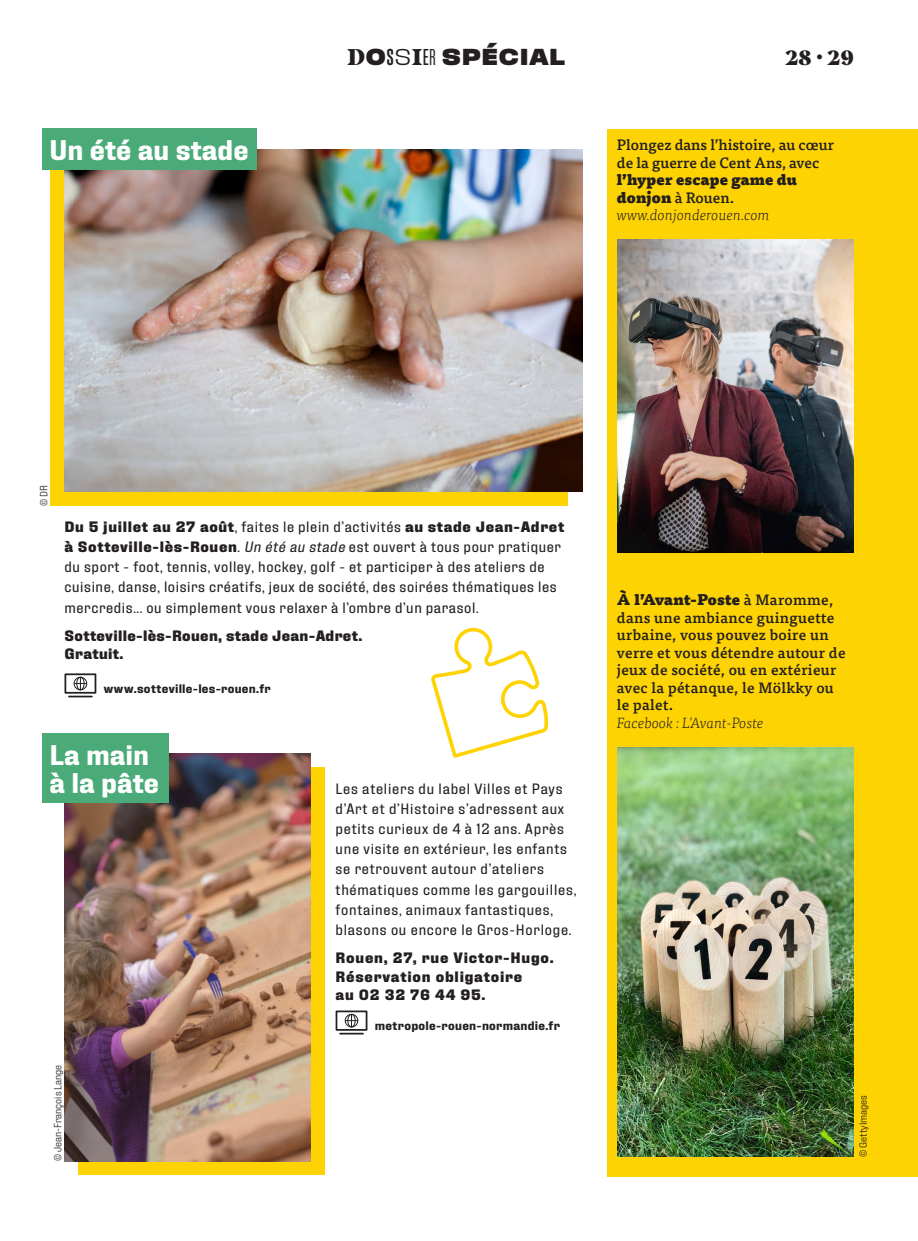
<style>
.page{position:relative;width:918px;height:1241px;background:#fff}
.page>*{position:absolute;margin:0;border:0;box-sizing:border-box;transform-origin:0 0}
.t1{font:700 28px/28px "Fixture";color:#fff}
.t2{font:900 expanded 22.75px "Fixture";color:#231f20}
.t3{font:900 21px "Beirut Display Trial";color:#231f20}
.Texte_RDV_align_gauc{font:14.88px/20.1px "Fixture";letter-spacing:.05em;color:#231f20}
.paragraphe{font:500 14.88px/17.5px "Tisa OT";letter-spacing:.02em;color:#231f20}
.paragraphe-2{font:500 14.88px/17.5px "Tisa OT";color:#231f20}
.Info_date_et_lieu_al{font:800 14.88px/18.4px "Fixture";letter-spacing:.05em;color:#231f20}
.Info_date_et_lieu_al-2{font:800 14.88px/18.4px "Fixture";letter-spacing:.02em;color:#231f20}
.paragraphe-3{font:italic 300 14.88px "Tisa OT";color:#231f20}
.pratique{font:700 12.25px "Fixture";letter-spacing:.02em;color:#231f20}
.COPYRIGHT{font:300 10.5px "Fixture";color:#231f20}
.s1{font-family:"Beirut Display Trial";font-stretch:normal}
.s2{font-weight:500;font-stretch:condensed}
.s3{font-weight:300}
.s4{font-weight:400;font-stretch:condensed}
.s5{font-weight:300;font-stretch:condensed}
.s6{font-weight:900}
.s7{font-weight:800}
.s8{font-style:italic}
</style>
<div class="page">
<div style="left:50px;top:163px;width:518px;height:343px;background:#fed304"></div>
<img style="left:64px;top:149px;width:518px;height:342px">
<div style="left:78px;top:767px;width:247px;height:408px;background:#fed304"></div>
<img style="left:64px;top:753px;width:247px;height:408px">
<div style="left:607px;top:129px;width:311px;height:1047px;background:#fed304"></div>
<div style="left:64px;top:673px;width:32px;height:20px;border:2px solid #231f20"></div>
<hr style="left:69px;top:695px;width:23px;height:2px;background:#231f20">
<div style="left:74px;top:676px;width:13px;height:14px;border:1px solid #231f20;border-radius:50%"></div>
<div style="left:76px;top:676px;width:8px;height:14px;border:1px solid #231f20;border-radius:50%"></div>
<svg style="left:74px;top:677px;width:12px;height:12px"></svg>
<div style="left:336px;top:1010px;width:31px;height:20px;border:2px solid #231f20"></div>
<hr style="left:340px;top:1032px;width:23px;height:2px;background:#231f20">
<div style="left:345px;top:1013px;width:13px;height:14px;border:1px solid #231f20;border-radius:50%"></div>
<div style="left:347px;top:1013px;width:8px;height:14px;border:1px solid #231f20;border-radius:50%"></div>
<svg style="left:345px;top:1014px;width:12px;height:12px"></svg>
<div style="left:42px;top:128px;width:214px;height:42px;background:#4aab78"></div>
<div style="left:42px;top:733px;width:127px;height:69px;background:#4aab78"></div>
<img style="left:618px;top:239px;width:235px;height:313px">
<img style="left:618px;top:747px;width:235px;height:409px">
<svg style="left:431px;top:627px;width:118px;height:131px"></svg>
<p class="t1" style="left:50px;top:136px;width:201px">Un été au stade</p>
<p class="t2" style="left:347px;top:41px;width:220px"><span class="s1">D</span>O<span class="s2">S</span><span class="s3">S</span><span class="s1">I</span><span class="s4">E</span><span class="s5">R</span> SPÉCIAL</p>
<h3 class="t3" style="left:785px;top:49px;width:70px">28 . 29</h3>
<p class="paragraphe-2" style="left:617px;top:136px;width:218px">Plongez dans l’histoire, au cœur de la guerre de Cent Ans, avec <span class="s6">l’hyper escape game du donjon</span> à Rouen.</p>
<p class="paragraphe-3" style="left:617px;top:206px;width:154px">www.donjonderouen.com</p>
<p class="COPYRIGHT" style="left:37px;top:505px;width:22px;rotate:-90deg">© DR</p>
<p class="Texte_RDV_align_gauc" style="left:64px;top:516px;width:501px"><span class="s7">Du 5 juillet au 27 août</span>, faites le plein d’activités <span class="s7">au stade Jean-Adret à Sotteville-lès-Rouen</span>. <span class="s8">Un été au stade</span> est ouvert à tous pour pratiquer du sport - foot, tennis, volley, hockey, golf - et participer à des ateliers de cuisine, danse, loisirs créatifs, jeux de société, des soirées thématiques les mercredis... ou simplement vous relaxer à l’ombre d’un parasol.</p>
<p class="Info_date_et_lieu_al-2" style="left:64px;top:626px;width:299px">Sotteville-lès-Rouen, stade Jean-Adret.<br>Gratuit.</p>
<p class="pratique" style="left:104px;top:681px;width:168px">www.sotteville-les-rouen.fr</p>
<p class="t1" style="left:50px;top:741px;width:111px">La main à la pâte</p>
<p class="COPYRIGHT" style="left:51px;top:1160px;width:97px;rotate:-90deg">© Jean-François Lange</p>
<p class="Texte_RDV_align_gauc" style="left:336px;top:778px;width:242px">Les ateliers du label Villes et Pays d’Art et d’Histoire s’adressent aux petits curieux de 4 à 12 ans. Après une visite en extérieur, les enfants se retrouvent autour d’ateliers thématiques comme les gargouilles, fontaines, animaux fantastiques, blasons ou encore le Gros-Horloge.</p>
<p class="Info_date_et_lieu_al" style="left:336px;top:948px;width:220px">Rouen, 27, rue Victor-Hugo.<br>Réservation obligatoire<br>au 02 32 76 44 95.</p>
<p class="pratique" style="left:375px;top:1018px;width:186px">metropole-rouen-normandie.fr</p>
<p class="paragraphe" style="left:617px;top:591px;width:230px"><span class="s6">À l’Avant-Poste</span> à Maromme, dans une ambiance guinguette urbaine, vous pouvez boire un verre et vous détendre autour de jeux de société, ou en extérieur avec la pétanque, le Mölkky ou le palet.</p>
<p class="paragraphe-3" style="left:617px;top:714px;width:148px">Facebook : L’Avant-Poste</p>
<p class="COPYRIGHT" style="left:856px;top:1156px;width:63px;rotate:-90deg">© GettyImages</p>
</div>
